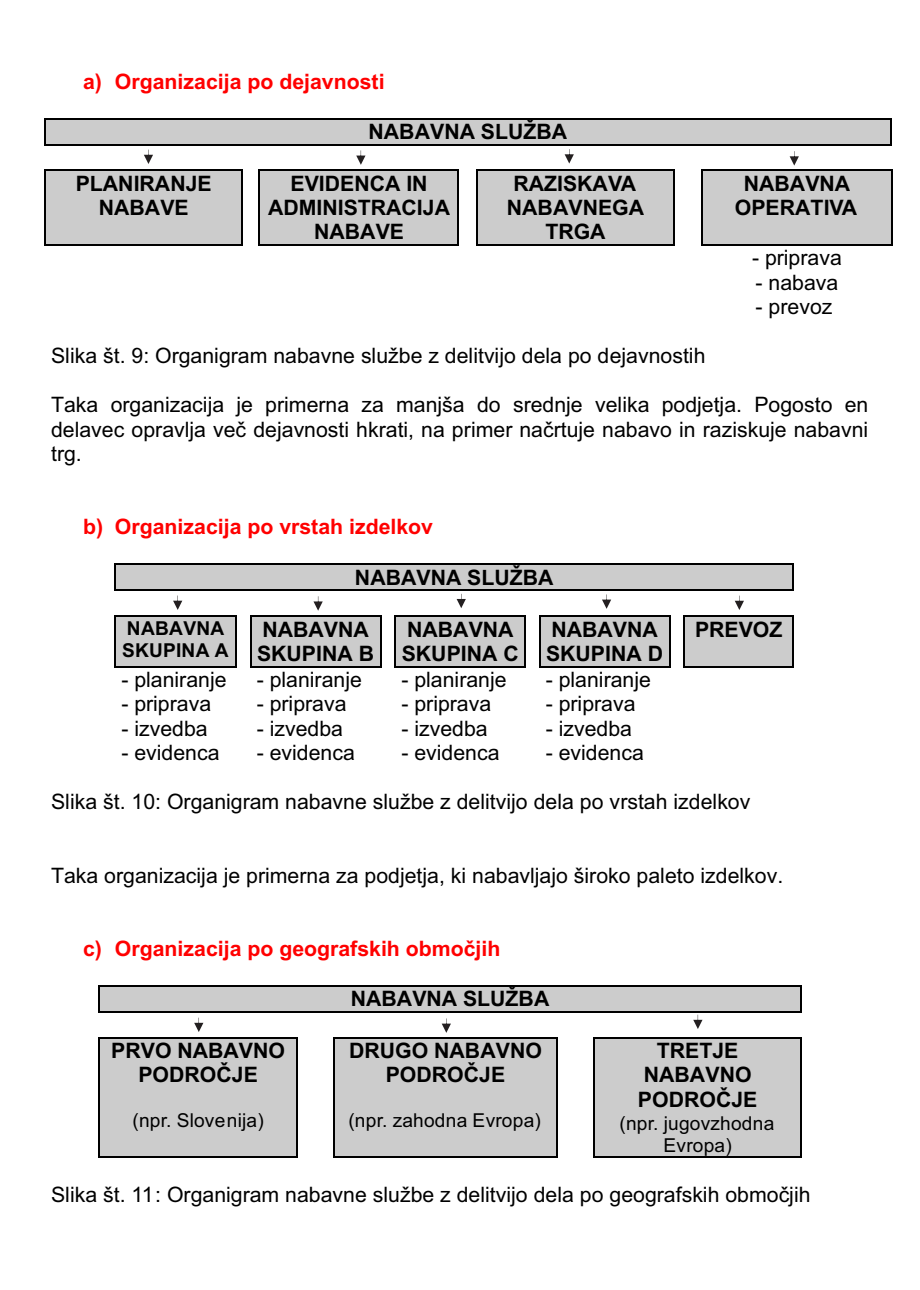
<style>
.page{position:relative;width:920px;height:1290px;background:#fff}
.page>*{position:absolute;margin:0;border:0;box-sizing:border-box;transform-origin:0 0}
.t1{font:21.3px/24.5px "Arial";color:#000;text-align:justify}
.t2{font:700 21.3px/24.5px "Arial";color:#000;text-align:center}
.t3{font:700 21.3px "Arial";color:#f00}
.t4{font:19.2px/22.5px "Arial";letter-spacing:.005em;color:#000;text-align:center}
.t5{font:700 19.2px/22.2px "Arial";letter-spacing:.015em;color:#000}
</style>
<div class="page">
<div style="left:51px;top:119px;width:834px;height:25px;background:#ccc"></div>
<hr style="left:45px;top:118px;width:845px;height:1px;background:#000">
<svg style="left:44px;top:118px;width:2px;height:27px"></svg>
<hr style="left:46px;top:144px;width:197px;height:1px;background:#000">
<svg style="left:243px;top:144px;width:18px;height:1px"></svg>
<hr style="left:261px;top:144px;width:197px;height:1px;background:#000">
<svg style="left:458px;top:144px;width:20px;height:1px"></svg>
<hr style="left:478px;top:144px;width:196px;height:1px;background:#000">
<svg style="left:674px;top:144px;width:29px;height:1px"></svg>
<hr style="left:703px;top:144px;width:187px;height:1px;background:#000">
<svg style="left:890px;top:118px;width:1px;height:27px"></svg>
<div style="left:46px;top:171px;width:196px;height:74px;background:#ccc"></div>
<div style="left:260px;top:171px;width:198px;height:74px;background:#ccc"></div>
<div style="left:478px;top:171px;width:195px;height:74px;background:#ccc"></div>
<div style="left:703px;top:171px;width:188px;height:74px;background:#ccc"></div>
<hr style="left:46px;top:170px;width:196px;height:1px;background:#000">
<hr style="left:261px;top:170px;width:196px;height:1px;background:#000">
<hr style="left:479px;top:170px;width:194px;height:1px;background:#000">
<hr style="left:704px;top:170px;width:187px;height:1px;background:#000">
<hr style="left:44px;top:171px;width:1px;height:74px;background:#000">
<hr style="left:242px;top:171px;width:1px;height:74px;background:#000">
<hr style="left:259px;top:171px;width:1px;height:74px;background:#000">
<hr style="left:457px;top:171px;width:1px;height:74px;background:#000">
<hr style="left:476px;top:171px;width:2px;height:74px;background:#000">
<hr style="left:673px;top:171px;width:1px;height:74px;background:#000">
<hr style="left:701px;top:171px;width:1px;height:74px;background:#000">
<hr style="left:891px;top:171px;width:1px;height:74px;background:#000">
<hr style="left:46px;top:245px;width:196px;height:1px;background:#000">
<hr style="left:261px;top:245px;width:196px;height:1px;background:#000">
<hr style="left:479px;top:245px;width:194px;height:1px;background:#000">
<hr style="left:704px;top:245px;width:187px;height:1px;background:#000">
<div style="left:121px;top:565px;width:666px;height:25px;background:#ccc"></div>
<hr style="left:115px;top:564px;width:678px;height:1px;background:#000">
<svg style="left:114px;top:564px;width:3px;height:27px"></svg>
<hr style="left:117px;top:590px;width:119px;height:1px;background:#000">
<svg style="left:236px;top:590px;width:16px;height:1px"></svg>
<hr style="left:252px;top:590px;width:129px;height:1px;background:#000">
<svg style="left:381px;top:590px;width:15px;height:1px"></svg>
<hr style="left:396px;top:590px;width:129px;height:1px;background:#000">
<svg style="left:525px;top:590px;width:16px;height:1px"></svg>
<hr style="left:541px;top:590px;width:129px;height:1px;background:#000">
<svg style="left:670px;top:590px;width:16px;height:1px"></svg>
<hr style="left:686px;top:590px;width:107px;height:1px;background:#000">
<svg style="left:793px;top:564px;width:1px;height:27px"></svg>
<div style="left:115px;top:617px;width:121px;height:49px;background:#ccc"></div>
<div style="left:251px;top:617px;width:129px;height:49px;background:#ccc"></div>
<div style="left:396px;top:617px;width:129px;height:49px;background:#ccc"></div>
<div style="left:540px;top:617px;width:129px;height:49px;background:#ccc"></div>
<div style="left:685px;top:617px;width:108px;height:49px;background:#ccc"></div>
<hr style="left:117px;top:616px;width:118px;height:1px;background:#000">
<hr style="left:252px;top:616px;width:128px;height:1px;background:#000">
<hr style="left:397px;top:616px;width:127px;height:1px;background:#000">
<hr style="left:541px;top:616px;width:128px;height:1px;background:#000">
<hr style="left:686px;top:616px;width:107px;height:1px;background:#000">
<hr style="left:114px;top:617px;width:1px;height:49px;background:#000">
<hr style="left:235px;top:617px;width:2px;height:49px;background:#000">
<hr style="left:250px;top:617px;width:1px;height:49px;background:#000">
<hr style="left:380px;top:617px;width:1px;height:49px;background:#000">
<hr style="left:394px;top:617px;width:1px;height:49px;background:#000">
<hr style="left:524px;top:617px;width:2px;height:49px;background:#000">
<hr style="left:539px;top:617px;width:1px;height:49px;background:#000">
<hr style="left:669px;top:617px;width:1px;height:49px;background:#000">
<hr style="left:684px;top:617px;width:1px;height:49px;background:#000">
<hr style="left:793px;top:617px;width:1px;height:49px;background:#000">
<hr style="left:117px;top:666px;width:118px;height:1px;background:#000">
<hr style="left:252px;top:666px;width:128px;height:1px;background:#000">
<hr style="left:397px;top:666px;width:127px;height:1px;background:#000">
<hr style="left:541px;top:666px;width:128px;height:1px;background:#000">
<hr style="left:686px;top:666px;width:107px;height:1px;background:#000">
<div style="left:105px;top:986px;width:690px;height:25px;background:#ccc"></div>
<hr style="left:100px;top:985px;width:701px;height:1px;background:#000">
<hr style="left:98px;top:986px;width:2px;height:25px;background:#000">
<hr style="left:101px;top:1011px;width:197px;height:1px;background:#000">
<hr style="left:299px;top:1011px;width:36px;height:1px;background:#000">
<hr style="left:336px;top:1011px;width:221px;height:1px;background:#000">
<hr style="left:558px;top:1011px;width:36px;height:1px;background:#000">
<hr style="left:595px;top:1011px;width:206px;height:1px;background:#000">
<svg style="left:801px;top:985px;width:1px;height:27px"></svg>
<div style="left:100px;top:1038px;width:197px;height:119px;background:#ccc"></div>
<div style="left:335px;top:1038px;width:221px;height:119px;background:#ccc"></div>
<div style="left:595px;top:1038px;width:206px;height:119px;background:#ccc"></div>
<hr style="left:101px;top:1037px;width:196px;height:1px;background:#000">
<hr style="left:336px;top:1037px;width:220px;height:1px;background:#000">
<hr style="left:595px;top:1037px;width:206px;height:1px;background:#000">
<hr style="left:98px;top:1038px;width:2px;height:119px;background:#000">
<hr style="left:100px;top:1157px;width:197px;height:1px;background:#000">
<hr style="left:297px;top:1038px;width:1px;height:119px;background:#000">
<hr style="left:334px;top:1038px;width:1px;height:119px;background:#000">
<hr style="left:335px;top:1157px;width:221px;height:1px;background:#000">
<hr style="left:556px;top:1038px;width:1px;height:119px;background:#000">
<hr style="left:593px;top:1038px;width:1px;height:119px;background:#000">
<hr style="left:594px;top:1157px;width:207px;height:1px;background:#000">
<hr style="left:801px;top:1038px;width:1px;height:119px;background:#000">
<svg style="left:144px;top:150px;width:9px;height:14px"></svg>
<svg style="left:356px;top:150px;width:9px;height:15px"></svg>
<svg style="left:565px;top:149px;width:9px;height:15px"></svg>
<svg style="left:790px;top:151px;width:9px;height:15px"></svg>
<svg style="left:173px;top:595px;width:9px;height:15px"></svg>
<svg style="left:313px;top:596px;width:10px;height:15px"></svg>
<svg style="left:457px;top:594px;width:9px;height:14px"></svg>
<svg style="left:602px;top:594px;width:9px;height:15px"></svg>
<svg style="left:735px;top:596px;width:9px;height:14px"></svg>
<svg style="left:194px;top:1018px;width:9px;height:14px"></svg>
<svg style="left:442px;top:1018px;width:9px;height:15px"></svg>
<svg style="left:693px;top:1015px;width:9px;height:14px"></svg>
<p class="t3" style="left:83px;top:73px;width:303px">a) Organizacija po dejavnosti</p>
<p class="t2" style="left:369px;top:121px;width:200px">NABAVNA SLUŽBA</p>
<p class="t2" style="left:76px;top:173px;width:137px">PLANIRANJE<br>NABAVE</p>
<p class="t2" style="left:268px;top:173px;width:184px">EVIDENCA IN<br>ADMINISTRACIJA<br>NABAVE</p>
<p class="t2" style="left:507px;top:173px;width:139px">RAZISKAVA<br>NABAVNEGA<br>TRGA</p>
<p class="t2" style="left:735px;top:173px;width:124px">NABAVNA<br>OPERATIVA</p>
<p class="t1" style="left:752px;top:248px;width:91px">- priprava</p>
<p class="t1" style="left:755px;top:272px;width:84px">- nabava</p>
<p class="t1" style="left:756px;top:297px;width:78px">- prevoz</p>
<p class="t1" style="left:51px;top:346px;width:656px">Slika št. 9: Organigram nabavne službe z delitvijo dela po dejavnostih</p>
<p class="t1" style="left:51px;top:395px;width:819px">Taka organizacija je primerna za manjša do srednje velika podjetja. Pogosto en delavec opravlja več dejavnosti hkrati, na primer načrtuje nabavo in raziskuje nabavni trg.</p>
<p class="t3" style="left:83px;top:519px;width:352px">b) Organizacija po vrstah izdelkov</p>
<p class="t2" style="left:355px;top:567px;width:200px">NABAVNA SLUŽBA</p>
<p class="t5" style="left:122px;top:619px;width:108px">NABAVNA<br>SKUPINA A</p>
<p class="t2" style="left:257px;top:619px;width:119px;text-align:left">NABAVNA<br>SKUPINA B</p>
<p class="t2" style="left:402px;top:619px;width:119px;text-align:left">NABAVNA<br>SKUPINA C</p>
<p class="t2" style="left:546px;top:619px;width:119px;text-align:left">NABAVNA<br>SKUPINA D</p>
<p class="t2" style="left:695px;top:619px;width:89px">PREVOZ</p>
<p class="t1" style="left:121px;top:669px;width:107px">- planiranje</p>
<p class="t1" style="left:121px;top:693px;width:91px">- priprava</p>
<p class="t1" style="left:121px;top:718px;width:88px">- izvedba</p>
<p class="t1" style="left:121px;top:742px;width:100px">- evidenca</p>
<p class="t1" style="left:546px;top:669px;width:107px">- planiranje</p>
<p class="t1" style="left:546px;top:693px;width:91px">- priprava</p>
<p class="t1" style="left:546px;top:718px;width:88px">- izvedba</p>
<p class="t1" style="left:546px;top:742px;width:100px">- evidenca</p>
<p class="t1" style="left:51px;top:791px;width:701px">Slika št. 10: Organigram nabavne službe z delitvijo dela po vrstah izdelkov</p>
<p class="t1" style="left:257px;top:669px;width:107px">- planiranje</p>
<p class="t1" style="left:257px;top:693px;width:91px">- priprava</p>
<p class="t1" style="left:257px;top:718px;width:88px">- izvedba</p>
<p class="t1" style="left:257px;top:742px;width:100px">- evidenca</p>
<p class="t1" style="left:401px;top:669px;width:107px">- planiranje</p>
<p class="t1" style="left:401px;top:693px;width:91px">- priprava</p>
<p class="t1" style="left:401px;top:718px;width:88px">- izvedba</p>
<p class="t1" style="left:401px;top:742px;width:100px">- evidenca</p>
<p class="t1" style="left:51px;top:865px;width:734px">Taka organizacija je primerna za podjetja, ki nabavljajo široko paleto izdelkov.</p>
<p class="t3" style="left:83px;top:940px;width:419px">c) Organizacija po geografskih območjih</p>
<p class="t2" style="left:351px;top:988px;width:200px">NABAVNA SLUŽBA</p>
<p class="t2" style="left:111px;top:1040px;width:175px">PRVO NABAVNO<br>PODROČJE</p>
<p class="t4" style="left:133px;top:1111px;width:133px">(npr. Slovenija)</p>
<p class="t2" style="left:349px;top:1040px;width:194px">DRUGO NABAVNO<br>PODROČJE</p>
<p class="t4" style="left:348px;top:1111px;width:194px">(npr. zahodna Evropa)</p>
<p class="t2" style="left:638px;top:1040px;width:121px">TRETJE<br>NABAVNO<br>PODROČJE</p>
<p class="t4" style="left:620px;top:1113px;width:156px">(npr. jugovzhodna<br>Evropa)</p>
<p class="t1" style="left:51px;top:1184px;width:761px">Slika št. 11: Organigram nabavne službe z delitvijo dela po geografskih območjih</p>
</div>
